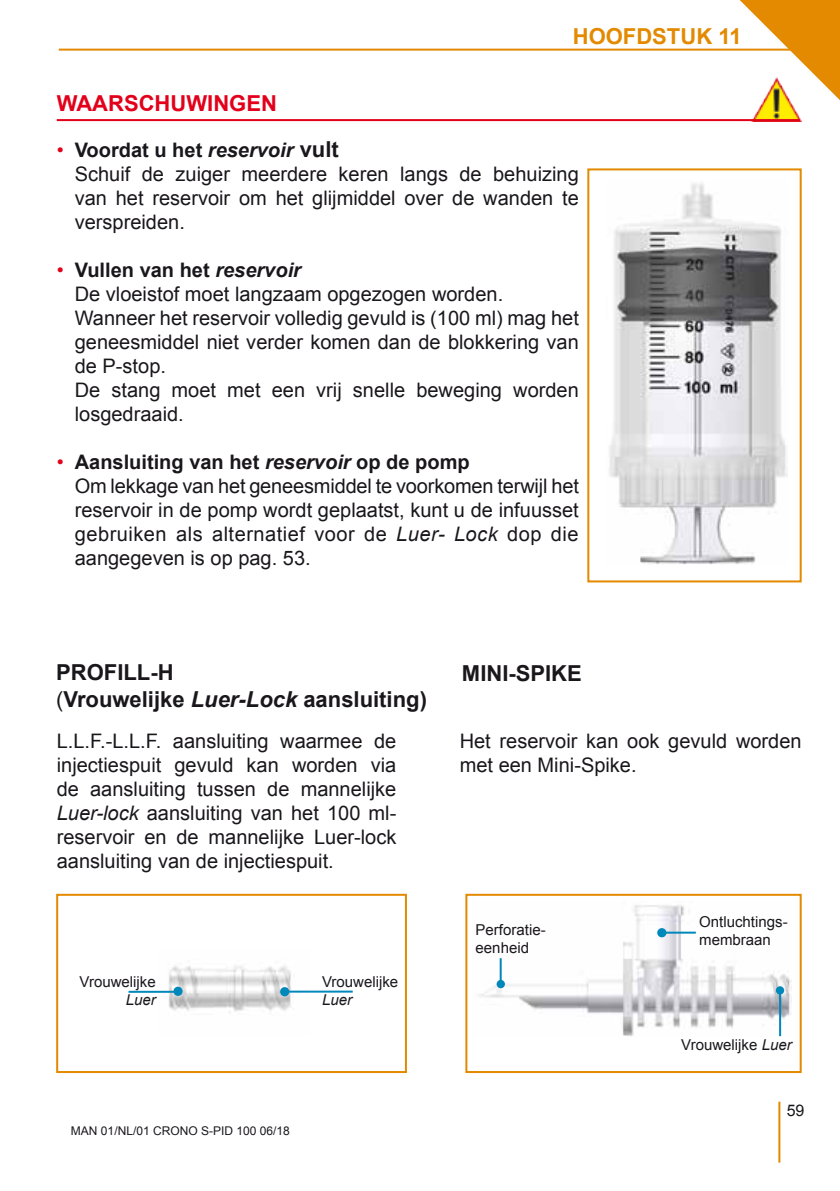
<style>
.page{position:relative;width:840px;height:1191px;background:#fff}
.page>*{position:absolute;margin:0;border:0;box-sizing:border-box;transform-origin:0 0}
.t1{font:700 22px/26.4px "Arial";color:#1a171c}
.t2{font:700 22px "Arial";color:#e2001a}
.t3{font:700 22px "Arial";color:#e38a00}
.t4{font:20px/24px "Arial";color:#1a171c}
.t5{font:16px "Arial";color:#1a171c}
.t6{font:15px/18px "Arial";color:#1a171c}
.t7{font:italic 15px "Arial";color:#1a171c}
.t8{font:12px "Arial";color:#1a171c}
.s1{color:#e2001a}
.s2{font-weight:700}
.s3{font-weight:700;font-style:italic}
.s4{font-weight:700;font-size:22px}
.s5{font-style:italic}
.s6{font-weight:400}
</style>
<div class="page">
<hr style="left:778px;top:1101px;width:2px;height:61px;background:#e38a00">
<hr style="left:59px;top:49px;width:741px;height:2px;background:#e38a00">
<svg style="left:737px;top:0;width:102px;height:99px"></svg>
<img style="left:479px;top:905px;width:312px;height:131px">
<img style="left:159px;top:965px;width:150px;height:47px">
<div style="left:465px;top:893px;width:336px;height:180px;border:2px solid #e38a00"></div>
<img style="left:750px;top:77px;width:51px;height:44px">
<hr style="left:57px;top:119px;width:742px;height:2px;background:#e2001a">
<div style="left:587px;top:168px;width:214px;height:414px;border:2px solid #e38a00"></div>
<div style="left:56px;top:893px;width:350px;height:180px;border:2px solid #e38a00"></div>
<hr style="left:663px;top:931px;width:32px;height:2px;background:#08b">
<div style="left:658px;top:929px;width:7px;height:7px;background:#08b;border-radius:50%"></div>
<div style="left:657px;top:928px;width:9px;height:9px;border:2px solid #08b;border-radius:50%"></div>
<div style="left:496px;top:980px;width:8px;height:8px;border:2px solid #08b;border-radius:50%"></div>
<hr style="left:499px;top:958px;width:2px;height:25px;background:#08b">
<img style="left:609px;top:183px;width:178px;height:381px">
<div style="left:174px;top:987px;width:7px;height:8px;background:#08b;border-radius:50%"></div>
<div style="left:173px;top:986px;width:9px;height:10px;border:2px solid #08b;border-radius:50%"></div>
<hr style="left:286px;top:990px;width:66px;height:2px;background:#08b">
<div style="left:281px;top:988px;width:7px;height:7px;background:#08b;border-radius:50%"></div>
<div style="left:280px;top:987px;width:9px;height:9px;border:2px solid #08b;border-radius:50%"></div>
<div style="left:775px;top:986px;width:8px;height:8px;border:2px solid #08b;border-radius:50%"></div>
<hr style="left:778px;top:991px;width:2px;height:45px;background:#08b">
<hr style="left:128px;top:990px;width:51px;height:2px;background:#08b">
<p class="t2" style="left:57px;top:89px;width:36px">Waars</p>
<p class="t2" style="left:139px;top:89px;width:32px">chuwingen</p>
<p class="t3" style="left:572px;top:22px;width:170px">HOOFDSTUK 11</p>
<p class="t4" style="left:75px;top:138px;width:505px;text-indent:-18px"><span class="s1">•</span> <span class="s2">Voordat u het</span> <span class="s3">reservoir</span> <span class="s4">vult<br></span>Schuif de zuiger meerdere keren langs de behuizing van het reservoir om het glijmiddel over de wanden te verspreiden.</p>
<p class="t4" style="left:75px;top:258px;width:505px;text-indent:-18px"><span class="s1">•</span> <span class="s2">Vullen van het</span> <span class="s3">reservoir<br></span>De vloeistof moet langzaam opgezogen worden.<br>Wanneer het reservoir volledig gevuld is (100 ml) mag het geneesmiddel niet verder komen dan de blokkering van de P-stop.<br>De stang moet met een vrij snelle beweging worden losgedraaid.</p>
<p class="t4" style="left:75px;top:450px;width:505px;text-indent:-18px"><span class="s1">•</span> <span class="s2">Aansluiting van het</span> <span class="s3">reservoir</span> <span class="s2">op de pomp<br></span>Om lekkage van het geneesmiddel te voorkomen terwijl het reservoir in de pomp wordt geplaatst, kunt u de infuusset gebruiken als alternatief voor de <span class="s5">Luer- Lock</span> dop die aangegeven is op pag. 53.</p>
<p class="t1" style="left:56px;top:660px;width:372px">PROFILL-H<br><span class="s6">(</span>Vrouwelijke <span class="s5">Luer-Lock</span> aansluiting)</p>
<p class="t4" style="left:57px;top:729px;width:341px;text-align:justify">L.L.F.-L.L.F. aansluiting waarmee de injectiespuit gevuld kan worden via de aansluiting tussen de mannelijke <span class="s5">Luer-lock</span> aansluiting van het 100 ml&shy;reservoir en de mannelijke Luer-lock aansluiting van de injectiespuit.</p>
<p class="t6" style="left:79px;top:972px;width:78px">Vrouwelijke</p>
<p class="t7" style="left:126px;top:989px;width:32px">Luer</p>
<p class="t6" style="left:322px;top:973px;width:78px">Vrouwelijke</p>
<p class="t7" style="left:322px;top:990px;width:32px">Luer</p>
<p class="t8" style="left:71px;top:1123px;width:220px">MAN 01/NL/01 CRONO S-PID 100 06/18</p>
<p class="t1" style="left:461px;top:661px;width:12px">Mini</p>
<p class="t1" style="left:508px;top:661px;width:36px">-Spike</p>
<p class="t4" style="left:459px;top:729px;width:343px">Het reservoir kan ook gevuld worden met een Mini-Spike.</p>
<p class="t6" style="left:475px;top:920px;width:72px">Perforatie&shy;eenheid</p>
<p class="t6" style="left:698px;top:912px;width:90px">Ontluchtings&shy;membraan</p>
<p class="t6" style="left:681px;top:1035px;width:112px">Vrouwelijke <span class="s5">Luer</span></p>
<p class="t5" style="left:786px;top:1099px;width:19px">59</p>
</div>
